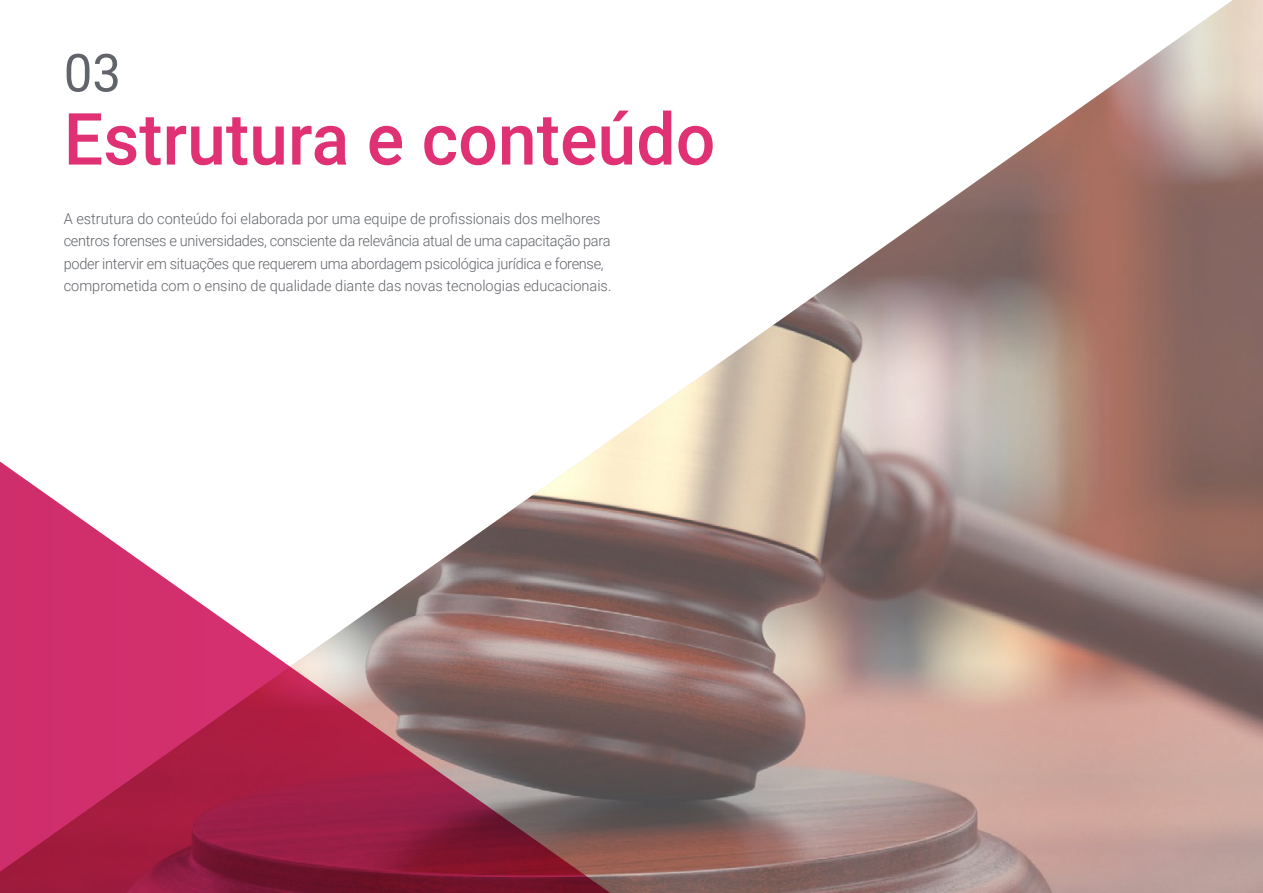
<style>
.page{position:relative;width:1263px;height:893px;background:#fff}
.page>*{position:absolute;margin:0;border:0;box-sizing:border-box;transform-origin:0 0}
.t1{font:500 72px "Roboto";color:#df3174}
.t2{font:52.5px "Roboto";color:#61646a}
.t3{font:300 15px/22.5px "Roboto";letter-spacing:-.02em;color:#61646a}
</style>
<div class="page">
<img style="left:602px;top:0;width:661px;height:893px">
<svg style="left:0;top:446px;width:640px;height:447px"></svg>
<h2 class="t2" style="left:64px;top:36px;width:59px">03</h2>
<h1 class="t1" style="left:64px;top:89px;width:653px">Estrutura e conteúdo</h1>
<p class="t3" style="left:64px;top:207px;width:549px">A estrutura do conteúdo foi elaborada por uma equipe de profissionais dos melhores centros forenses e universidades, consciente da relevância atual de uma capacitação para poder intervir em situações que requerem uma abordagem psicológica jurídica e forense, comprometida com o ensino de qualidade diante das novas tecnologias educacionais.</p>
</div>
